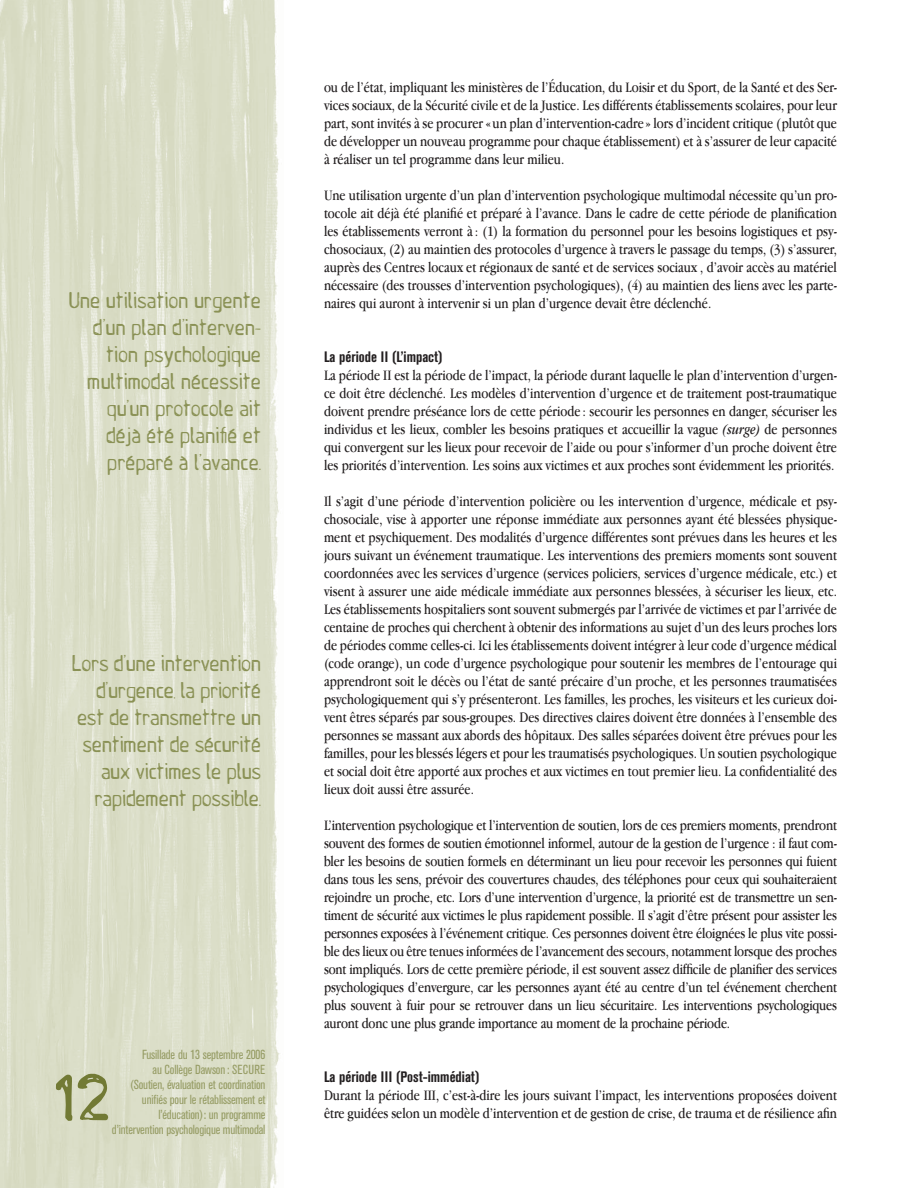
<style>
.page{position:relative;width:918px;height:1188px;background:#fff}
.page>*{position:absolute;margin:0;border:0;box-sizing:border-box;transform-origin:0 0}
.t1{font:60px "Boomshanker Solid";color:#727a35}
.t2{font:21px/27px "Boomshanker Solid";color:#8a9155;text-align:right}
.t3{font:15px/18px "Apple Garamond";color:#231f20;text-align:justify}
.t4{font:700 condensed 15px "Akzidenz Grotesk BE";color:#231f20}
.t5{font:condensed 13.05px/15px "Akzidenz Grotesk BE";letter-spacing:-.01em;color:#979d66;text-align:right}
.s1{font-style:italic}
</style>
<div class="page">
<img style="left:0;top:0;width:280px;height:1188px">
<h2 class="t2" style="left:69px;top:288px;width:194px">Une utilisation urgente d’un plan d’interven&shy;tion psychologique multimodal nécessite qu’un protocole ait déjà été planifié et préparé à l’avance.</h2>
<h2 class="t2" style="left:72px;top:652px;width:190px">Lors d’une intervention d’urgence, la priorité est de transmettre un sentiment de sécurité aux victimes le plus rapidement possible.</h2>
<p class="t5" style="left:112px;top:1048px;width:155px">Fusillade du 13 septembre 2006<br>au Collège Dawson : SECURE<br>(Soutien, évaluation et coordination unifiés pour le rétablissement et l’éducation): un programme d’intervention psychologique multimodal</p>
<h1 class="t1" style="left:54px;top:1074px;width:58px">12</h1>
<p class="t3" style="left:324px;top:80px;width:515px">ou de l’état, impliquant les ministères de l’Éducation, du Loisir et du Sport, de la Santé et des Ser&shy;vices sociaux, de la Sécurité civile et de la Justice. Les différents établissements scolaires, pour leur part, sont invités à se procurer « un plan d’intervention-cadre » lors d’incident critique (plutôt que de développer un nouveau programme pour chaque établissement) et à s’assurer de leur capacité à réaliser un tel programme dans leur milieu.</p>
<p class="t3" style="left:324px;top:188px;width:515px">Une utilisation urgente d’un plan d’intervention psychologique multimodal nécessite qu’un pro&shy;tocole ait déjà été planifié et préparé à l’avance. Dans le cadre de cette période de planification les établissements verront à: (1) la formation du personnel pour les besoins logistiques et psy&shy;chosociaux, (2) au maintien des protocoles d’urgence à travers le passage du temps, (3) s’assurer, auprès des Centres locaux et régionaux de santé et de services sociaux , d’avoir accès au matériel nécessaire (des trousses d’intervention psychologiques), (4) au maintien des liens avec les parte&shy;naires qui auront à intervenir si un plan d’urgence devait être déclenché.</p>
<p class="t4" style="left:324px;top:352px;width:120px">La période II (L’impact)</p>
<p class="t3" style="left:324px;top:368px;width:515px">La période II est la période de l’impact, la période durant laquelle le plan d’intervention d’urgen&shy;ce doit être déclenché. Les modèles d’intervention d’urgence et de traitement post-traumatique doivent prendre préséance lors de cette période : secourir les personnes en danger, sécuriser les individus et les lieux, combler les besoins pratiques et accueillir la vague <span class="s1">(surge)</span> de personnes qui convergent sur les lieux pour recevoir de l’aide ou pour s’informer d’un proche doivent être les priorités d’intervention. Les soins aux victimes et aux proches sont évidemment les priorités.</p>
<p class="t3" style="left:324px;top:494px;width:515px">Il s’agit d’une période d’intervention policière ou les intervention d’urgence, médicale et psy&shy;chosociale, vise à apporter une réponse immédiate aux personnes ayant été blessées physique&shy;ment et psychiquement. Des modalités d’urgence différentes sont prévues dans les heures et les jours suivant un événement traumatique. Les interventions des premiers moments sont souvent coordonnées avec les services d’urgence (services policiers, services d’urgence médicale, etc.) et visent à assurer une aide médicale immédiate aux personnes blessées, à sécuriser les lieux, etc.<br>Les établissements hospitaliers sont souvent submergés par l’arrivée de victimes et par l’arrivée de centaine de proches qui cherchent à obtenir des informations au sujet d’un des leurs proches lors de périodes comme celles-ci. Ici les établissements doivent intégrer à leur code d’urgence médical (code orange), un code d’urgence psychologique pour soutenir les membres de l’entourage qui apprendront soit le décès ou l’état de santé précaire d’un proche, et les personnes traumatisées psychologiquement qui s’y présenteront. Les familles, les proches, les visiteurs et les curieux doi&shy;vent êtres séparés par sous-groupes. Des directives claires doivent être données à l’ensemble des personnes se massant aux abords des hôpitaux. Des salles séparées doivent être prévues pour les familles, pour les blessés légers et pour les traumatisés psychologiques. Un soutien psychologique et social doit être apporté aux proches et aux victimes en tout premier lieu. La confidentialité des lieux doit aussi être assurée.</p>
<p class="t3" style="left:324px;top:818px;width:515px">L’intervention psychologique et l’intervention de soutien, lors de ces premiers moments, prendront souvent des formes de soutien émotionnel informel, autour de la gestion de l’urgence : il faut com&shy;bler les besoins de soutien formels en déterminant un lieu pour recevoir les personnes qui fuient dans tous les sens, prévoir des couvertures chaudes, des téléphones pour ceux qui souhaiteraient rejoindre un proche, etc. Lors d’une intervention d’urgence, la priorité est de transmettre un sen&shy;timent de sécurité aux victimes le plus rapidement possible. Il s’agit d’être présent pour assister les personnes exposées à l’événement critique. Ces personnes doivent être éloignées le plus vite possi&shy;ble des lieux ou être tenues informées de l’avancement des secours, notamment lorsque des proches sont impliqués. Lors de cette première période, il est souvent assez difficile de planifier des services psychologiques d’envergure, car les personnes ayant été au centre d’un tel événement cherchent plus souvent à fuir pour se retrouver dans un lieu sécuritaire. Les interventions psychologiques auront donc une plus grande importance au moment de la prochaine période.</p>
<p class="t4" style="left:324px;top:1072px;width:157px">La période III (Post-immédiat)</p>
<p class="t3" style="left:324px;top:1088px;width:515px">Durant la période III, c’est-à-dire les jours suivant l’impact, les interventions proposées doivent être guidées selon un modèle d’intervention et de gestion de crise, de trauma et de résilience afin</p>
</div>
